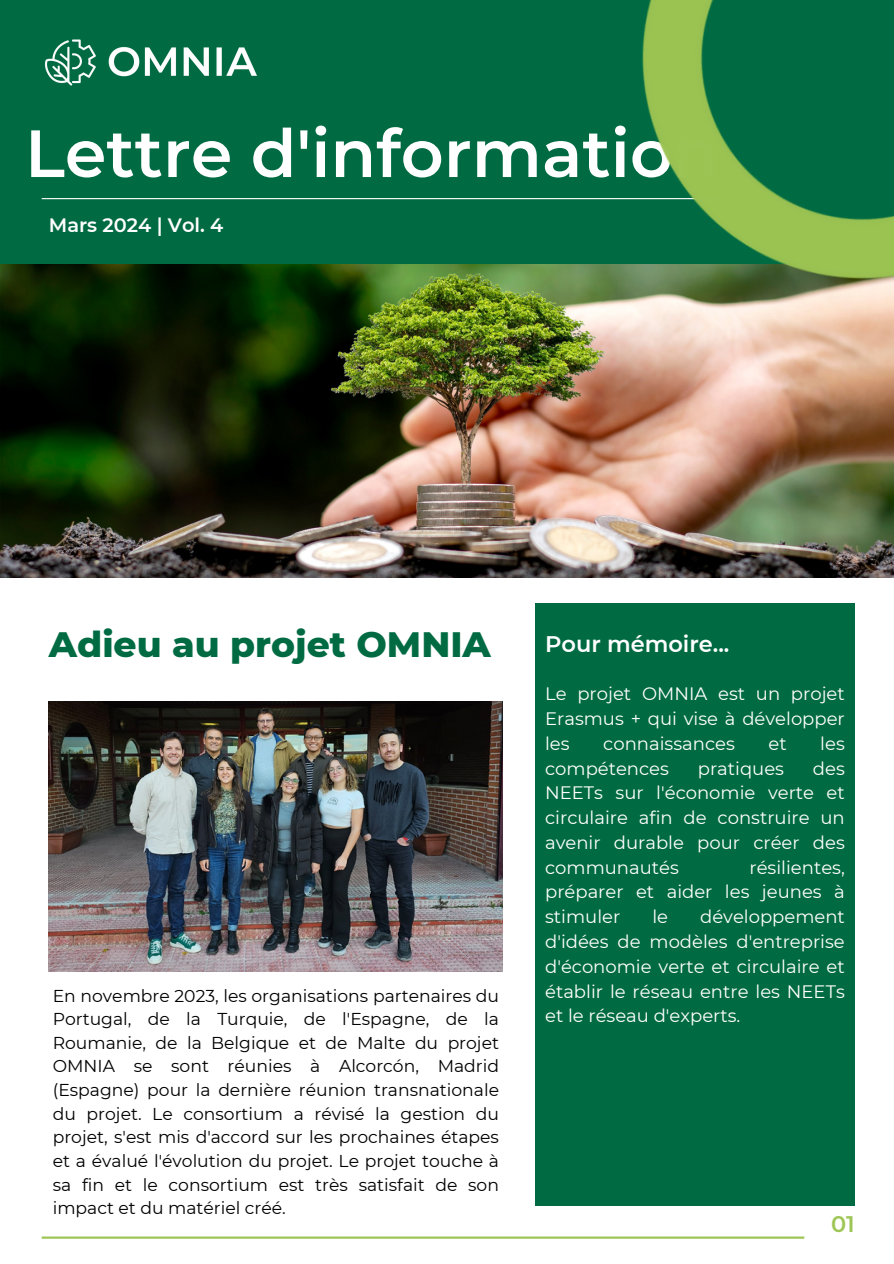
<style>
.page{position:relative;width:894px;height:1264px;background:#fff}
.page>*{position:absolute;margin:0;border:0;box-sizing:border-box;transform-origin:0 0}
.t1{font:600 66.6px "Montserrat";color:#fff}
.t2{font:800 36px "Montserrat";color:#006b42}
.t3{font:600 22.5px "Montserrat";color:#fff}
.t4{font:600 22.5px "Montserrat";color:#9ec655}
.t5{font:600 19.35px "Montserrat";color:#fff}
.t6{font:18px/24.8px "Montserrat";color:#fff;text-align:justify}
.t7{font:17.1px/23.5px "Montserrat";color:#000;text-align:justify}
</style>
<div class="page">
<div style="left:0;top:0;width:893px;height:278px;background:#006b42"></div>
<img style="left:44px;top:39px;width:213px;height:47px">
<img style="left:0;top:264px;width:893px;height:313px">
<hr style="left:42px;top:198px;width:681px;height:1px;background:#fff">
<hr style="left:42px;top:1236px;width:762px;height:2px;background:#9ec655">
<img style="left:509px;top:0;width:384px;height:421px">
<img style="left:49px;top:701px;width:453px;height:270px">
<div style="left:535px;top:603px;width:319px;height:602px;background:#006b42"></div>
<h4 class="t1" style="left:25px;top:112px;width:695px">Lettre d'information</h4>
<h3 class="t5" style="left:49px;top:214px;width:176px">Mars 2024 | Vol. 4</h3>
<h2 class="t2" style="left:49px;top:621px;width:443px">Adieu au projet OMNIA</h2>
<p class="t7" style="left:53px;top:983px;width:447px">En novembre 2023, les organisations partenaires du Portugal, de la Turquie, de l'Espagne, de la Roumanie, de la Belgique et de Malte du projet OMNIA se sont réunies à Alcorcón, Madrid (Espagne) pour la dernière réunion transnationale du projet. Le consortium a révisé la gestion du projet, s'est mis d'accord sur les prochaines étapes et a évalué l'évolution du projet. Le projet touche à sa fin et le consortium est très satisfait de son impact et du matériel créé.</p>
<p class="t3" style="left:545px;top:630px;width:186px">Pour mémoire...</p>
<p class="t6" style="left:545px;top:681px;width:301px">Le projet OMNIA est un projet Erasmus + qui vise à développer les</p>
<p class="t6" style="left:603px;top:731px;width:133px">connaissances</p>
<p class="t6" style="left:768px;top:731px;width:20px">et</p>
<p class="t6" style="left:820px;top:731px;width:26px">les</p>
<p class="t6" style="left:545px;top:755px;width:125px">compétences</p>
<p class="t6" style="left:697px;top:755px;width:88px">pratiques</p>
<p class="t6" style="left:545px;top:755px;width:301px;text-indent:268px">des NEETs sur l'économie verte et circulaire afin de construire un avenir durable pour créer des communautés</p>
<p class="t6" style="left:545px;top:854px;width:301px;text-indent:204px">résilientes, préparer et aider les jeunes à stimuler</p>
<p class="t6" style="left:545px;top:904px;width:301px;text-indent:155px">développement d'idées de modèles d'entreprise d'économie verte et circulaire et établir le réseau entre les NEETs et le réseau d'experts.</p>
<p class="t6" style="left:652px;top:904px;width:17px">le</p>
<h5 class="t4" style="left:830px;top:1210px;width:25px">01</h5>
</div>
